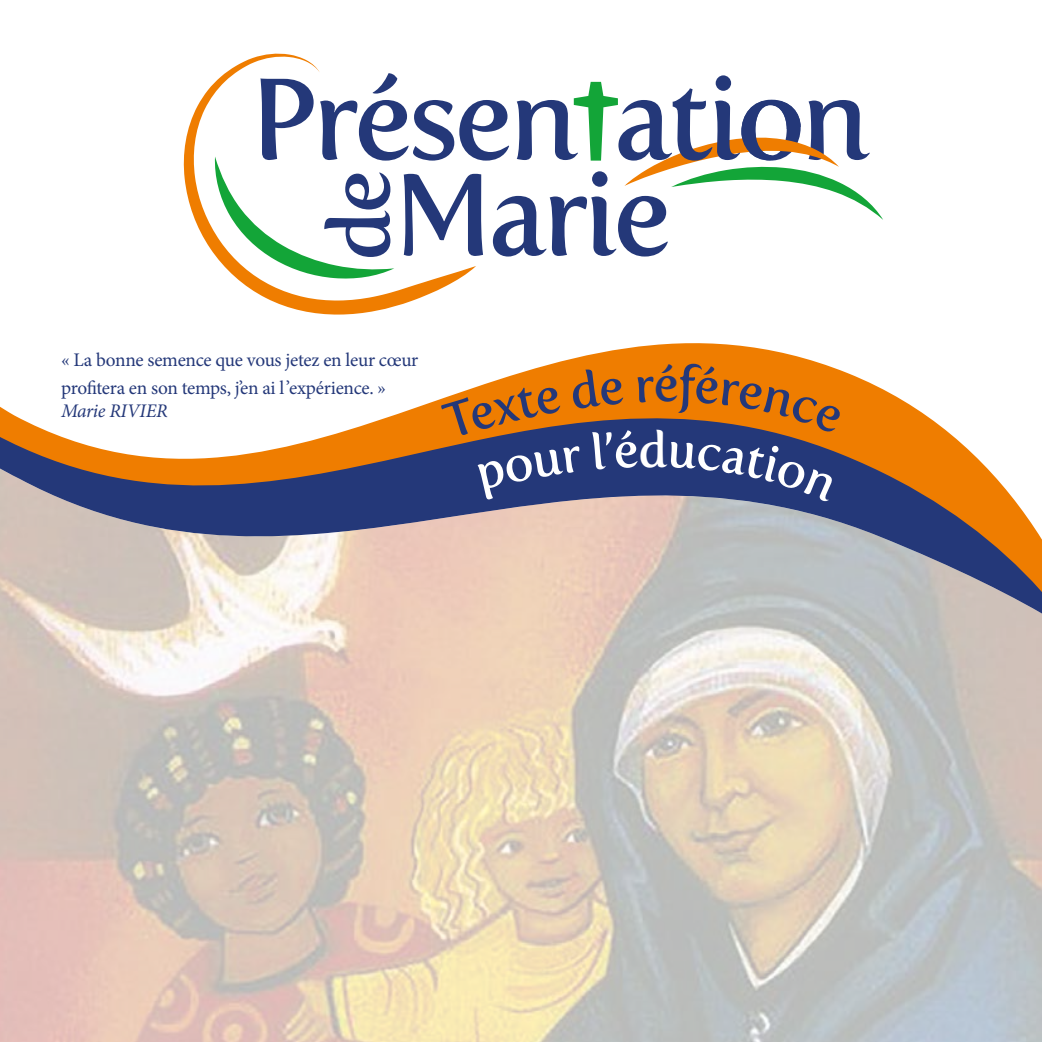
<style>
.page{position:relative;width:1042px;height:1042px;background:#fff}
.page>*{position:absolute;margin:0;border:0;box-sizing:border-box;transform-origin:0 0}
.t1{font:49px "Fertigo Pro";color:#243879}
.t2{font:49px "Fertigo Pro";color:#fff}
.t3{font:19.25px/28px "Minion Pro";letter-spacing:-.015em;color:#243879}
.t4{font:italic 19.25px "Minion Pro";letter-spacing:-.015em;color:#243879}
</style>
<div class="page">
<svg style="left:0;top:53px;width:987px;height:415px"></svg>
<img style="left:0;top:468px;width:1042px;height:574px">
<svg style="left:441px;top:386px;width:120px;height:53px"></svg>
<div style="left:569px;top:368px;width:55px;height:41px;background:#ef7d00"></div>
<svg style="left:637px;top:376px;width:17px;height:27px"></svg>
<svg style="left:678px;top:363px;width:164px;height:71px"></svg>
<div style="left:477px;top:446px;width:105px;height:54px;background:#243879"></div>
<div style="left:592px;top:430px;width:46px;height:40px;background:#243879"></div>
<div style="left:669px;top:442px;width:168px;height:61px;background:#243879"></div>
<p class="t3" style="left:61px;top:346px;width:359px">« La bonne semence que vous jetez en leur cœur profitera en son temps, j’en ai l’expérience. »</p>
<p class="t4" style="left:61px;top:398px;width:108px">Marie RIVIER</p>
<h1 class="t1" style="left:654px;top:356px;width:27px">é</h1>
<h1 class="t2" style="left:638px;top:421px;width:31px">d</h1>
</div>
